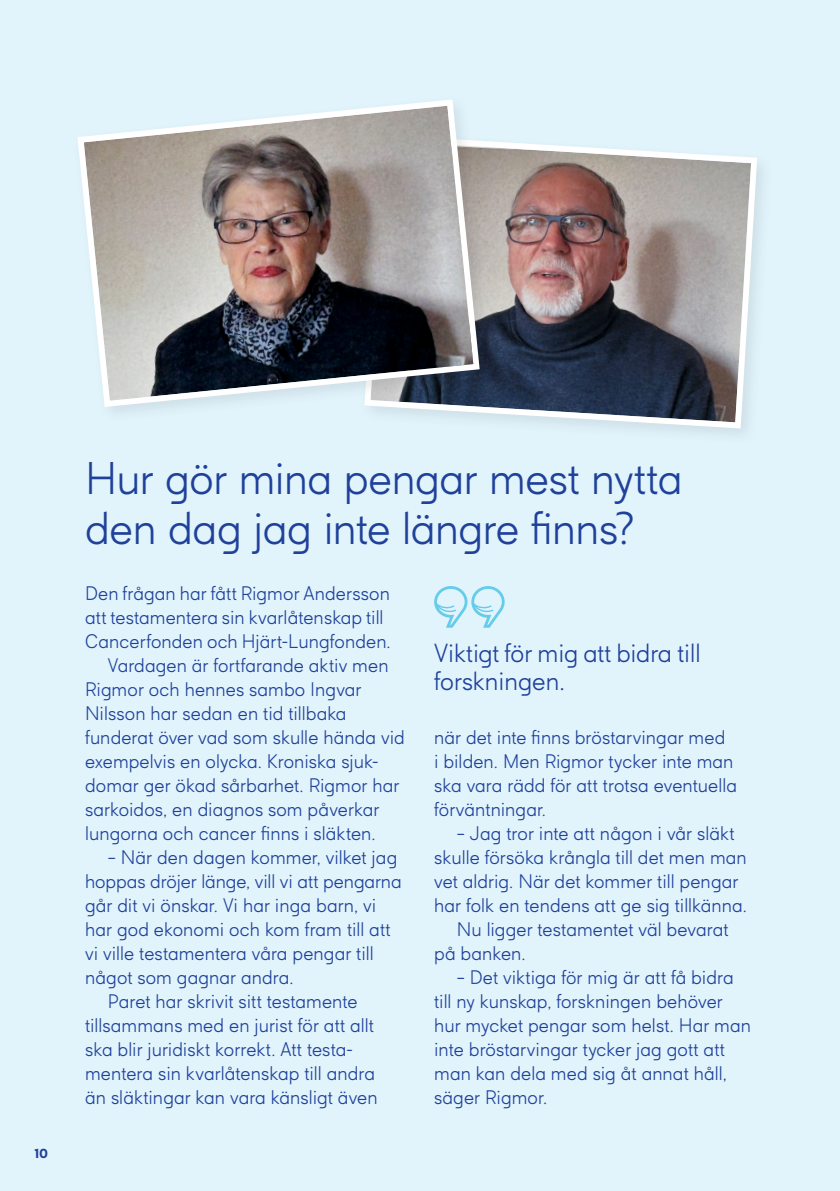
<style>
.page{position:relative;width:840px;height:1191px;background:#fff}
.page>*{position:absolute;margin:0;border:0;box-sizing:border-box;transform-origin:0 0}
.Rubrik_1{font:300 42px/50.4px "Cancerfonden Sans";letter-spacing:-.01em;color:#20419a}
.t1{font:300 24px/28.8px "Cancerfonden Sans";color:#20419a}
.Bröd_-_indrag{font:300 18px/24px "Cancerfonden Sans";letter-spacing:.005em;color:#20419a}
.Bröd{font:300 18px/24px "Cancerfonden Sans";letter-spacing:.005em;color:#20419a}
.t2{font:700 12px "Cancerfonden Sans";color:#20419a}
</style>
<div class="page">
<div style="left:0;top:0;width:839px;height:1191px;background:#e1f4fc"></div>
<svg style="left:434px;top:586px;width:71px;height:42px"></svg>
<img style="left:497px;top:142px;width:262px;height:289px">
<div style="left:72px;top:94px;width:425px;height:330px;background:#231f20;opacity:.1"></div>
<img style="left:74px;top:96px;width:408px;height:314px">
<p class="t2" style="left:34px;top:1144px;width:15px">10</p>
<p class="Rubrik_1" style="left:85px;top:453px;width:598px">Hur gör mina pengar mest nytta den dag jag inte längre finns?</p>
<p class="Bröd" style="left:85px;top:582px;width:306px">Den frågan har fått Rigmor Andersson att testamentera sin kvarlåtenskap till<br>Cancerfonden och Hjärt-Lungfonden.</p>
<p class="Bröd_-_indrag" style="left:85px;top:654px;width:321px;text-indent:23px">Vardagen är fortfarande aktiv men Rigmor och hennes sambo Ingvar Nilsson har sedan en tid tillbaka funderat över vad som skulle hända vid exempelvis en olycka. Kroniska sjuk&shy;domar ger ökad sårbarhet. Rigmor har sarkoidos, en diagnos som påverkar lungorna och cancer finns i släkten.</p>
<p class="Bröd_-_indrag" style="left:85px;top:846px;width:318px;text-indent:23px">– När den dagen kommer, vilket jag hoppas dröjer länge, vill vi att pengarna går dit vi önskar. Vi har inga barn, vi har god ekonomi och kom fram till att vi ville testamentera våra pengar till något som gagnar andra.</p>
<p class="Bröd_-_indrag" style="left:85px;top:990px;width:294px;text-indent:23px">Paret har skrivit sitt testamente tillsammans med en jurist för att allt ska blir juridiskt korrekt. Att testa&shy;mentera sin kvarlåtenskap till andra än släktingar kan vara känsligt även</p>
<p class="t1" style="left:434px;top:638px;width:268px">Viktigt för mig att bidra till forskningen.</p>
<p class="Bröd_-_indrag" style="left:434px;top:726px;width:304px">när det inte finns bröstarvingar med<br>i bilden. Men Rigmor tycker inte man ska vara rädd för att trotsa eventuella förväntningar.</p>
<p class="Bröd_-_indrag" style="left:434px;top:822px;width:314px;text-align:center">– Jag tror inte att någon i vår släkt skulle försöka krångla till det men man vet aldrig. När det kommer till pengar har folk en tendens att ge sig tillkänna.</p>
<p class="Bröd_-_indrag" style="left:434px;top:918px;width:296px;text-indent:23px">Nu ligger testamentet väl bevarat på banken.</p>
<p class="Bröd_-_indrag" style="left:434px;top:966px;width:318px;text-indent:23px">– Det viktiga för mig är att få bidra till ny kunskap, forskningen behöver hur mycket pengar som helst. Har man inte bröstarvingar tycker jag gott att man kan dela med sig åt annat håll, säger Rigmor.</p>
</div>
